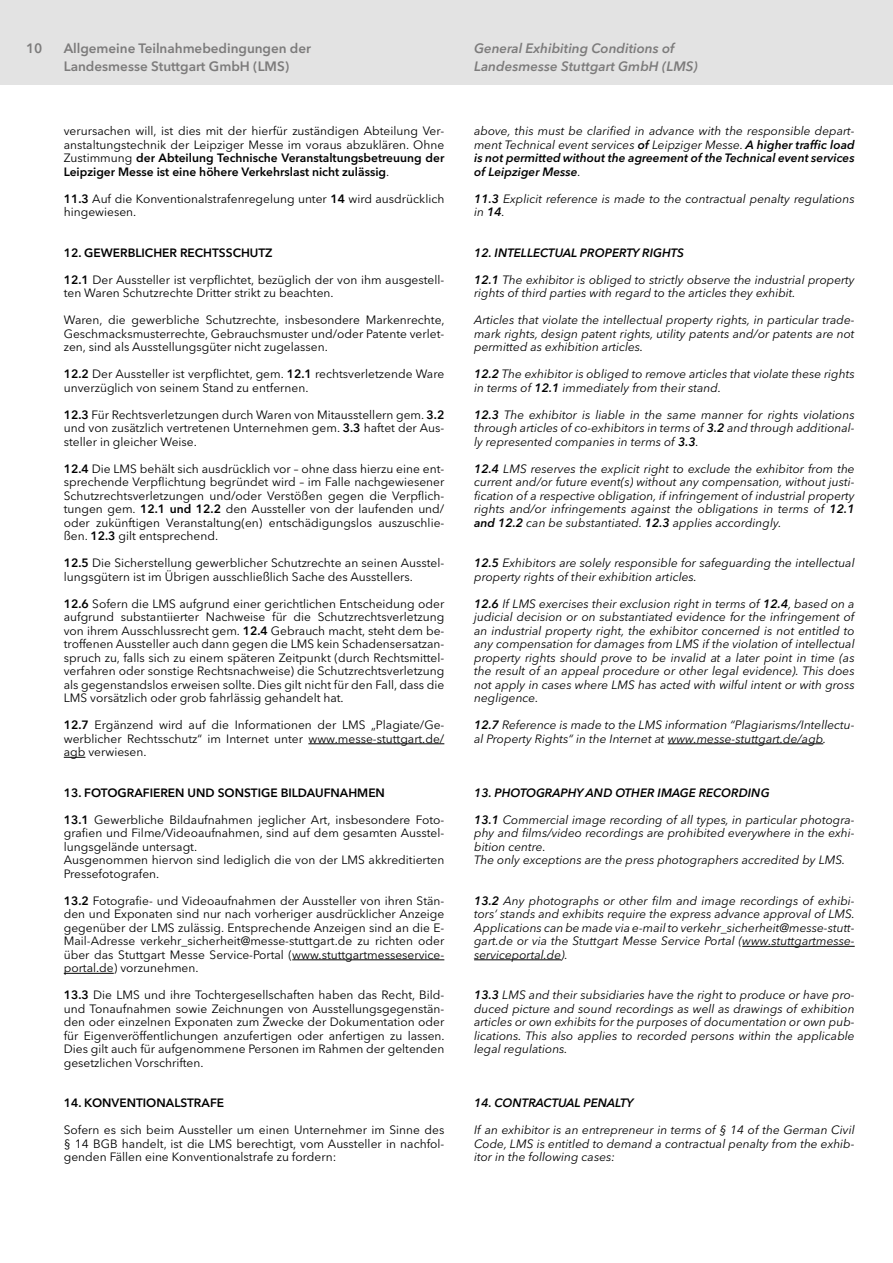
<style>
.page{position:relative;width:893px;height:1263px;background:#fff}
.page>*{position:absolute;margin:0;border:0;box-sizing:border-box;transform-origin:0 0}
.t1{font:600 13.5px/18px "Avenir Next LT Pro";letter-spacing:-.005em;color:#7c7b7b}
.t2{font:italic 600 13.5px/18px "Avenir Next LT Pro";letter-spacing:-.005em;color:#7c7b7b}
.t3{font:12px/13.5px "Avenir Next LT Pro";color:#000;text-align:justify}
.t4{font:italic 12px/13.5px "Avenir Next LT Pro";color:#000;text-align:justify}
.t5{font:600 12px "Avenir Next LT Pro";color:#000}
.t6{font:italic 600 12px "Avenir Next LT Pro";color:#000}
.s1{font-weight:600}
</style>
<div class="page">
<div style="left:0;top:0;width:893px;height:85px;background:#e3e3e3"></div>
<hr style="left:308px;top:743px;width:136px;height:1px;background:#000">
<svg style="left:64px;top:757px;width:21px;height:1px"></svg>
<hr style="left:292px;top:959px;width:152px;height:1px;background:#000">
<hr style="left:64px;top:973px;width:50px;height:1px;background:#000">
<hr style="left:668px;top:743px;width:155px;height:1px;background:#000">
<hr style="left:742px;top:946px;width:113px;height:1px;background:#000">
<hr style="left:474px;top:959px;width:87px;height:1px;background:#000">
<p class="t1" style="left:26px;top:39px;width:18px">10</p>
<p class="t1" style="left:64px;top:39px;width:249px">Allgemeine Teilnahmebedingungen der<br>Landesmesse Stuttgart GmbH (LMS)</p>
<p class="t2" style="left:474px;top:39px;width:225px">General Exhibiting Conditions of<br>Landesmesse Stuttgart GmbH (LMS)</p>
<p class="t3" style="left:64px;top:124px;width:382px">verursachen will, ist dies mit der hierfür zuständigen Abteilung Ver&shy;anstaltungstechnik der Leipziger Messe im voraus abzuklären. Ohne Zustimmung <span class="s1">der Abteilung Technische Veranstaltungsbetreuung der Leipziger Messe ist eine höhere Verkehrslast nicht zulässig</span>.</p>
<p class="t3" style="left:64px;top:192px;width:382px"><span class="s1">11.3</span> Auf die Konventionalstrafenregelung unter <span class="s1">14</span> wird ausdrücklich hingewiesen.</p>
<p class="t5" style="left:64px;top:245px;width:210px">12. GEWERBLICHER RECHTSSCHUTZ</p>
<p class="t3" style="left:64px;top:273px;width:382px"><span class="s1">12.1</span> Der Aussteller ist verpflichtet, bezüglich der von ihm ausgestell&shy;ten Waren Schutzrechte Dritter strikt zu beachten.</p>
<p class="t3" style="left:64px;top:313px;width:382px">Waren, die gewerbliche Schutzrechte, insbesondere Markenrechte, Geschmacksmusterrechte, Gebrauchsmuster und/oder Patente verlet&shy;zen, sind als Ausstellungsgüter nicht zugelassen.</p>
<p class="t3" style="left:64px;top:367px;width:382px"><span class="s1">12.2</span> Der Aussteller ist verpflichtet, gem. <span class="s1">12.1</span> rechtsverletzende Ware unverzüglich von seinem Stand zu entfernen.</p>
<p class="t3" style="left:64px;top:408px;width:382px"><span class="s1">12.3</span> Für Rechtsverletzungen durch Waren von Mitausstellern gem. <span class="s1">3.2 </span>und von zusätzlich vertretenen Unternehmen gem. <span class="s1">3.3</span> haftet der Aus&shy;steller in gleicher Weise.</p>
<p class="t3" style="left:64px;top:462px;width:382px"><span class="s1">12.4</span> Die LMS behält sich ausdrücklich vor – ohne dass hierzu eine ent&shy;sprechende Verpflichtung begründet wird – im Falle nachgewiesener Schutzrechtsverletzungen und/oder Verstößen gegen die Verpflich&shy;tungen gem. <span class="s1">12.1 und 12.2</span> den Aussteller von der laufenden und/ oder zukünftigen Veranstaltung(en) entschädigungslos auszuschlie&shy;ßen. <span class="s1">12.3</span> gilt entsprechend.</p>
<p class="t3" style="left:64px;top:556px;width:382px"><span class="s1">12.5</span> Die Sicherstellung gewerblicher Schutzrechte an seinen Ausstel&shy;lungsgütern ist im Übrigen ausschließlich Sache des Ausstellers.</p>
<p class="t3" style="left:64px;top:597px;width:382px"><span class="s1">12.6</span> Sofern die LMS aufgrund einer gerichtlichen Entscheidung oder aufgrund substantiierter Nachweise für die Schutzrechtsverletzung von ihrem Ausschlussrecht gem. <span class="s1">12.4</span> Gebrauch macht, steht dem be&shy;troffenen Aussteller auch dann gegen die LMS kein Schadensersatzan&shy;spruch zu, falls sich zu einem späteren Zeitpunkt (durch Rechtsmittel&shy;verfahren oder sonstige Rechtsnachweise) die Schutzrechtsverletzung als gegenstandslos erweisen sollte. Dies gilt nicht für den Fall, dass die LMS vorsätzlich oder grob fahrlässig gehandelt hat.</p>
<p class="t3" style="left:64px;top:718px;width:382px"><span class="s1">12.7</span> Ergänzend wird auf die Informationen der LMS „Plagiate/Ge&shy;werblicher Rechtsschutz“ im Internet unter www.messe-stuttgart.de/ agb verwiesen.</p>
<p class="t5" style="left:64px;top:785px;width:323px">13. FOTOGRAFIEREN UND SONSTIGE BILDAUFNAHMEN</p>
<p class="t3" style="left:64px;top:813px;width:382px;text-align:left"><span class="s1">13.1</span> Gewerbliche Bildaufnahmen jeglicher Art, insbesondere Foto&shy;grafien und Filme/Videoaufnahmen, sind auf dem gesamten Ausstel&shy;lungsgelände untersagt.<br>Ausgenommen hiervon sind lediglich die von der LMS akkreditierten Pressefotografen.</p>
<p class="t3" style="left:64px;top:894px;width:382px"><span class="s1">13.2</span> Fotografie- und Videoaufnahmen der Aussteller von ihren Stän&shy;den und Exponaten sind nur nach vorheriger ausdrücklicher Anzeige gegenüber der LMS zulässig. Entsprechende Anzeigen sind an die E-Mail-Adresse verkehr_sicherheit@messe-stuttgart.de zu richten oder über das Stuttgart Messe Service-Portal (www.stuttgartmesseservice&shy;portal.de) vorzunehmen.</p>
<p class="t3" style="left:64px;top:988px;width:382px"><span class="s1">13.3</span> Die LMS und ihre Tochtergesellschaften haben das Recht, Bild&shy;und Tonaufnahmen sowie Zeichnungen von Ausstellungsgegenstän&shy;den oder einzelnen Exponaten zum Zwecke der Dokumentation oder für Eigenveröffentlichungen anzufertigen oder anfertigen zu lassen.<br>Dies gilt auch für aufgenommene Personen im Rahmen der geltenden gesetzlichen Vorschriften.</p>
<p class="t5" style="left:64px;top:1096px;width:162px">14. KONVENTIONALSTRAFE</p>
<p class="t3" style="left:64px;top:1123px;width:382px">Sofern es sich beim Aussteller um einen Unternehmer im Sinne des § 14 BGB handelt, ist die LMS berechtigt, vom Aussteller in nachfol&shy;genden Fällen eine Konventionalstrafe zu fordern:</p>
<p class="t4" style="left:474px;top:124px;width:382px">above, this must be clarified in advance with the responsible depart&shy;ment Technical event services <span class="s1">of</span> Leipziger Messe. <span class="s1">A higher traffic load is not permitted without the agreement of the Technical event services of Leipziger Messe</span>.</p>
<p class="t4" style="left:474px;top:192px;width:382px"><span class="s1">11.3</span> Explicit reference is made to the contractual penalty regulations in <span class="s1">14</span>.</p>
<p class="t6" style="left:474px;top:245px;width:211px">12. INTELLECTUAL PROPERTY RIGHTS</p>
<p class="t4" style="left:474px;top:273px;width:382px"><span class="s1">12.1</span> The exhibitor is obliged to strictly observe the industrial property rights of third parties with regard to the articles they exhibit.</p>
<p class="t4" style="left:474px;top:313px;width:382px">Articles that violate the intellectual property rights, in particular trade&shy;mark rights, design patent rights, utility patents and/or patents are not permitted as exhibition articles.</p>
<p class="t4" style="left:474px;top:367px;width:382px"><span class="s1">12.2</span> The exhibitor is obliged to remove articles that violate these rights in terms of <span class="s1">12.1</span> immediately from their stand.</p>
<p class="t4" style="left:474px;top:408px;width:382px"><span class="s1">12.3</span> The exhibitor is liable in the same manner for rights violations through articles of co-exhibitors in terms of <span class="s1">3.2</span> and through additional&shy;ly represented companies in terms of <span class="s1">3.3</span>.</p>
<p class="t4" style="left:474px;top:462px;width:382px"><span class="s1">12.4</span> LMS reserves the explicit right to exclude the exhibitor from the current and/or future event(s) without any compensation, without justi&shy;fication of a respective obligation, if infringement of industrial property rights and/or infringements against the obligations in terms of <span class="s1">12.1 and 12.2</span> can be substantiated. <span class="s1">12.3</span> applies accordingly.</p>
<p class="t4" style="left:474px;top:556px;width:382px"><span class="s1">12.5</span> Exhibitors are solely responsible for safeguarding the intellectual property rights of their exhibition articles.</p>
<p class="t4" style="left:474px;top:597px;width:382px"><span class="s1">12.6</span> If LMS exercises their exclusion right in terms of <span class="s1">12.4</span>, based on a judicial decision or on substantiated evidence for the infringement of an industrial property right, the exhibitor concerned is not entitled to any compensation for damages from LMS if the violation of intellectual property rights should prove to be invalid at a later point in time (as the result of an appeal procedure or other legal evidence). This does not apply in cases where LMS has acted with wilful intent or with gross negligence.</p>
<p class="t4" style="left:474px;top:718px;width:382px"><span class="s1">12.7</span> Reference is made to the LMS information “Plagiarisms/Intellectu&shy;al Property Rights“ in the Internet at www.messe-stuttgart.de/agb.</p>
<p class="t6" style="left:474px;top:785px;width:297px">13. PHOTOGRAPHY AND OTHER IMAGE RECORDING</p>
<p class="t4" style="left:474px;top:813px;width:382px;text-align:left"><span class="s1">13.1</span> Commercial image recording of all types, in particular photogra&shy;phy and films/video recordings are prohibited everywhere in the exhi&shy;bition centre.<br>The only exceptions are the press photographers accredited by LMS.</p>
<p class="t4" style="left:474px;top:894px;width:382px"><span class="s1">13.2</span> Any photographs or other film and image recordings of exhibi&shy;tors‘ stands and exhibits require the express advance approval of LMS.<br>Applications can be made via e-mail to verkehr_sicherheit@messe-stutt&shy;gart.de or via the Stuttgart Messe Service Portal (www.stuttgartmesse&shy;serviceportal.de).</p>
<p class="t4" style="left:474px;top:988px;width:382px"><span class="s1">13.3</span> LMS and their subsidiaries have the right to produce or have pro&shy;duced picture and sound recordings as well as drawings of exhibition articles or own exhibits for the purposes of documentation or own pub&shy;lications. This also applies to recorded persons within the applicable legal regulations.</p>
<p class="t6" style="left:474px;top:1096px;width:161px">14. CONTRACTUAL PENALTY</p>
<p class="t4" style="left:474px;top:1123px;width:382px">If an exhibitor is an entrepreneur in terms of § 14 of the German Civil Code, LMS is entitled to demand a contractual penalty from the exhib&shy;itor in the following cases:</p>
</div>
